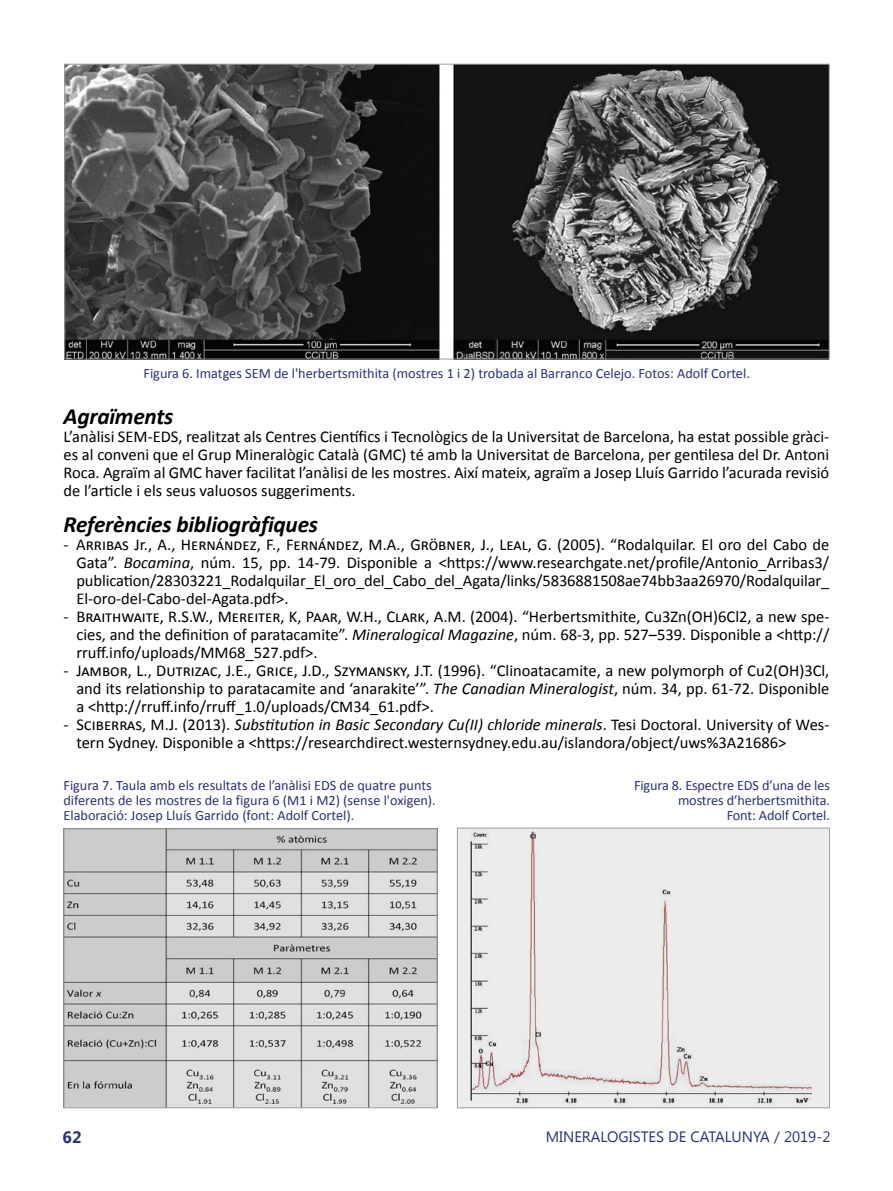
<style>
.page{position:relative;width:893px;height:1191px;background:#fff}
.page>*{position:absolute;margin:0;border:0;box-sizing:border-box;transform-origin:0 0}
.t1{font:italic 700 23.25px "Calibri";letter-spacing:-.01em;color:#000}
.t2{font:16.5px/18px "Calibri";color:#000;text-align:justify}
.t3{font:700 16.5px "Segoe UI";color:#283277}
.t4{font:15px "Segoe UI";color:#283277}
.t5{font:14.25px/15px "Calibri";color:#283277}
.s1{font-style:italic}
</style>
<div class="page">
<img style="left:66px;top:66px;width:762px;height:291px">
<img style="left:65px;top:830px;width:370px;height:276px">
<div style="left:63px;top:828px;width:374px;height:280px;border:1px solid #9d9d9c"></div>
<img style="left:459px;top:829px;width:369px;height:277px">
<div style="left:457px;top:827px;width:373px;height:281px;border:1px solid #9d9d9c"></div>
<p class="t5" style="left:143px;top:366px;width:608px">Figura 6. Imatges SEM de l'herbertsmithita (mostres 1 i 2) trobada al Barranco Celejo. Fotos: Adolf Cortel.</p>
<h1 class="t1" style="left:64px;top:401px;width:111px">Agraïments</h1>
<p class="t2" style="left:64px;top:427px;width:767px">L’anàlisi SEM-EDS, realitzat als Centres Científics i Tecnològics de la Universitat de Barcelona, ha estat possible gràci&shy;es al conveni que el Grup Mineralògic Català (GMC) té amb la Universitat de Barcelona, per gentilesa del Dr. Antoni Roca. Agraïm al GMC haver facilitat l’anàlisi de les mostres. Així mateix, agraïm a Josep Lluís Garrido l’acurada revisió de l’article i els seus valuosos suggeriments.</p>
<h1 class="t1" style="left:64px;top:509px;width:256px">Referències bibliogràfiques</h1>
<p class="t2" style="left:76px;top:535px;width:755px;text-indent:-13px">- Arribas Jr., A., Hernández, F., Fernández, M.A., Gröbner, J., Leal, G. (2005). “Rodalquilar. El oro del Cabo de Gata”. <span class="s1">Bocamina</span>, núm. 15, pp. 14-79. Disponible a &lt;https://www.researchgate.net/profile/Antonio_Arribas3/ publication/28303221_Rodalquilar_El_oro_del_Cabo_del_Agata/links/5836881508ae74bb3aa26970/Rodalquilar_ El-oro-del-Cabo-del-Agata.pdf&gt;.</p>
<p class="t2" style="left:76px;top:607px;width:754px;text-indent:-13px">- Braithwaite, R.S.W., Mereiter, K, Paar, W.H., Clark, A.M. (2004). “Herbertsmithite, Cu3Zn(OH)6Cl2, a new spe&shy;cies, and the definition of paratacamite”. <span class="s1">Mineralogical Magazine</span>, núm. 68-3, pp. 527–539. Disponible a &lt;http:// rruff.info/uploads/MM68_527.pdf&gt;.</p>
<p class="t2" style="left:76px;top:661px;width:754px;text-indent:-13px">- Jambor, L., Dutrizac, J.E., Grice, J.D., Szymansky, J.T. (1996). “Clinoatacamite, a new polymorph of Cu2(OH)3Cl, and its relationship to paratacamite and ‘anarakite’”. <span class="s1">The Canadian Mineralogist</span>, núm. 34, pp. 61-72. Disponible a &lt;http://rruff.info/rruff_1.0/uploads/CM34_61.pdf&gt;.</p>
<p class="t2" style="left:76px;top:715px;width:754px;text-indent:-13px">- Sciberras, M.J. (2013). <span class="s1">Substitution in Basic Secondary Cu(II) chloride minerals</span>. Tesi Doctoral. University of Wes&shy;tern Sydney. Disponible a &lt;https://researchdirect.westernsydney.edu.au/islandora/object/uws%3A21686&gt;</p>
<p class="t5" style="left:63px;top:777px;width:374px">Figura 7. Taula amb els resultats de l’anàlisi EDS de quatre punts diferents de les mostres de la figura 6 (M1 i M2) (sense l'oxigen).<br>Elaboració: Josep Lluís Garrido (font: Adolf Cortel).</p>
<p class="t5" style="left:634px;top:778px;width:197px;text-align:right">Figura 8. Espectre EDS d’una de les mostres d’herbertsmithita.<br>Font: Adolf Cortel.</p>
<p class="t3" style="left:63px;top:1125px;width:20px">62</p>
<p class="t4" style="left:546px;top:1126px;width:286px">MINERALOGISTES DE CATALUNYA / 2019-2</p>
</div>
